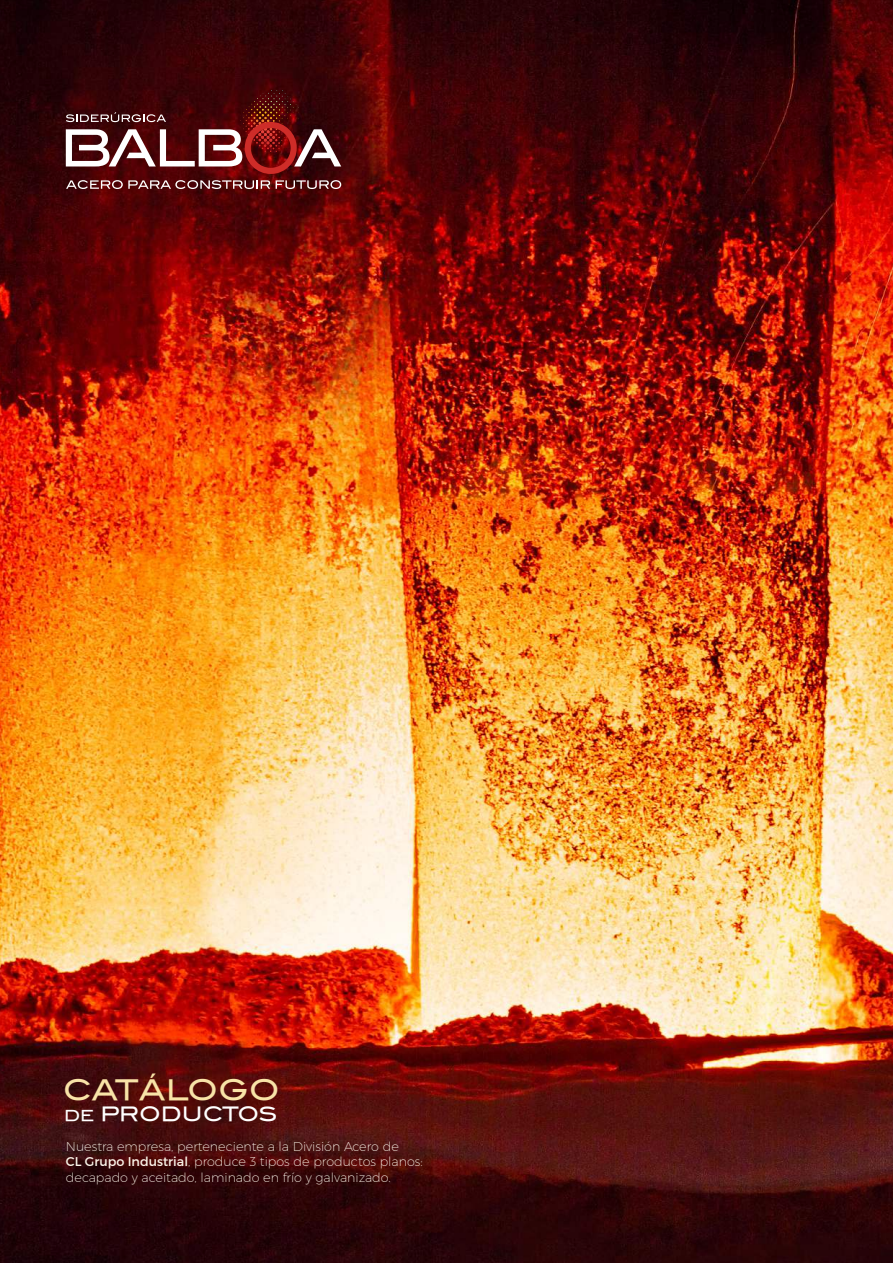
<style>
.page{position:relative;width:893px;height:1263px;background:#fff}
.page>*{position:absolute;margin:0;border:0;box-sizing:border-box;transform-origin:0 0}
.t1{font:28.2px "Blair Md ITCTT Medium";letter-spacing:-.025em;color:#f8e3a7}
.t2{font:19.8px "Blair Md ITCTT Medium";color:#fff}
.t3{font:200 12.75px/15.3px "Montserrat";color:#fcf5ea}
.s1{font-size:15.15px}
.s2{font-weight:400}
</style>
<div class="page">
<img style="left:0;top:0;width:893px;height:1263px">
<svg style="left:257px;top:90px;width:31px;height:10px"></svg>
<svg style="left:66px;top:112px;width:275px;height:62px"></svg>
<svg style="left:66px;top:180px;width:204px;height:9px;background:#875455"></svg>
<svg style="left:276px;top:180px;width:65px;height:9px"></svg>
<h1 class="t1" style="left:63px;top:1073px;width:219px">CAT£LOGO</h1>
<h2 class="t2" style="left:64px;top:1102px;width:215px"><span class="s1">DE</span> PRODUCTOS</h2>
<p class="t3" style="left:66px;top:1140px;width:358px">Nuestra empresa, perteneciente a la División Acero de<br><span class="s2">CL Grupo Industrial</span>, produce 3 tipos de productos planos: decapado y aceitado, laminado en frío y galvanizado.</p>
</div>
